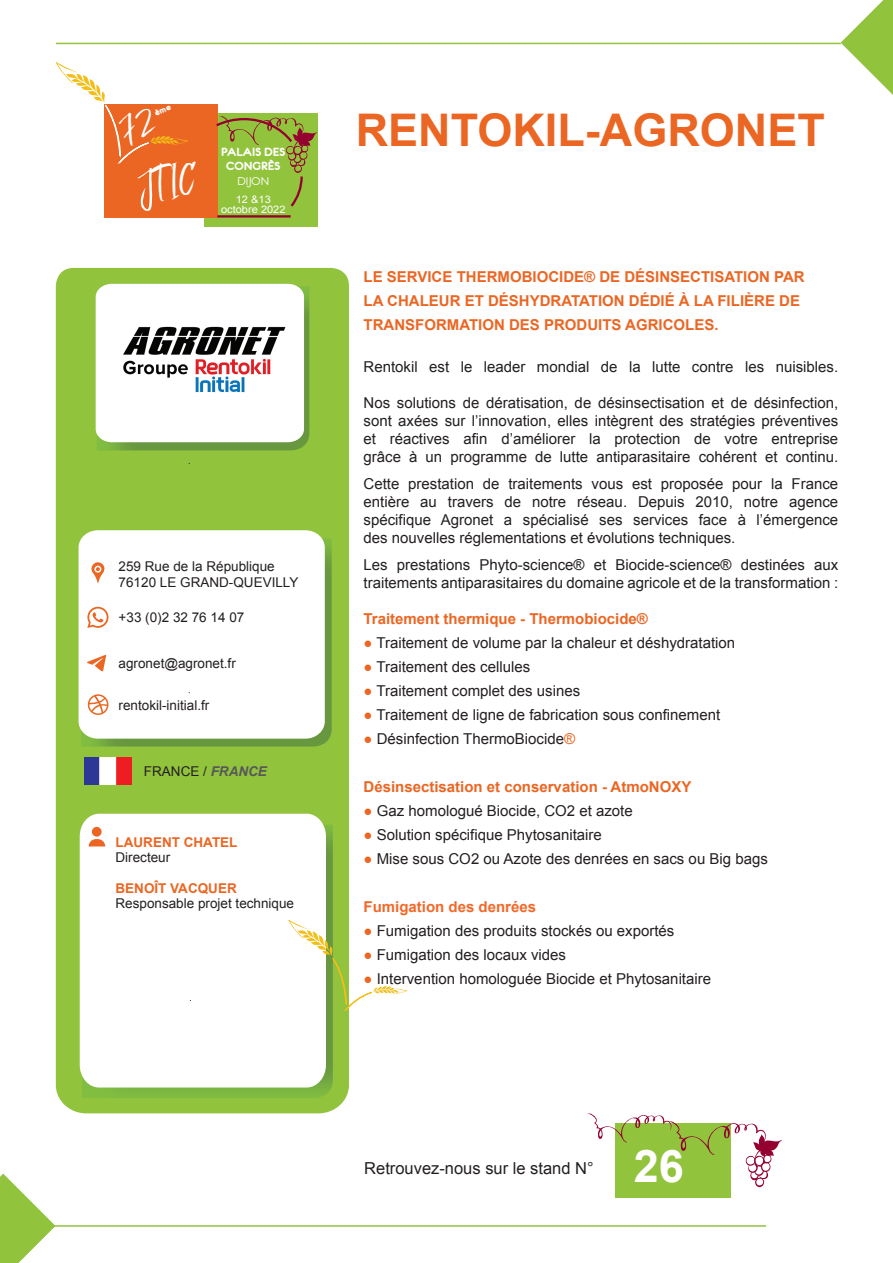
<style>
.page{position:relative;width:893px;height:1263px;background:#fff}
.page>*{position:absolute;margin:0;border:0;box-sizing:border-box;transform-origin:0 0}
.t1{font:700 45px "Arial";color:#eb6623}
.t2{font:700 45px "Arial";color:#fff}
.t3{font:16.5px "Arial";color:#231f20}
.t4{font:15px/18px "Arial";color:#231f20}
.t5{font:700 15px/24px "Arial";color:#eb6623}
.t6{font:700 15px "Arial";color:#f26829}
.t7{font:13.5px/16.2px "Arial";color:#231f20}
.t8{font:700 13.5px "Arial";color:#eb6623}
.t9{font:12.6px/13.8px "Eurofurencebold";color:#fff;text-align:center;scale:1.07 1}
.t10{font:12.6px "Eurofurenceregular";color:#fff;scale:1.07 1}
.t11{font:10.35px/10.4px "Arial";color:#fff;text-align:center;scale:1.07 1}
.s1{font-weight:700;font-style:italic;color:#57585a}
.s2{color:#eb6623}
</style>
<div class="page">
<div style="left:56px;top:268px;width:293px;height:845px;background:#92c33d"></div>
<img style="left:81px;top:538px;width:251px;height:209px">
<svg style="left:79px;top:530px;width:246px;height:209px"></svg>
<svg style="left:87px;top:607px;width:21px;height:21px"></svg>
<svg style="left:87px;top:654px;width:19px;height:18px"></svg>
<svg style="left:88px;top:694px;width:20px;height:21px"></svg>
<svg style="left:91px;top:562px;width:14px;height:22px"></svg>
<div style="left:94px;top:566px;width:7px;height:7px;border:2px solid #fff;border-radius:50%"></div>
<div style="left:204px;top:113px;width:114px;height:114px;background:#92c33d"></div>
<div style="left:104px;top:104px;width:114px;height:114px;background:#eb6623"></div>
<hr style="left:217px;top:215px;width:74px;height:3px;background:#940131">
<svg style="left:216px;top:116px;width:102px;height:91px"></svg>
<svg style="left:840px;top:0;width:53px;height:95px"></svg>
<hr style="left:56px;top:43px;width:785px;height:1px;background:#92c33d">
<svg style="left:0;top:1173px;width:55px;height:90px"></svg>
<hr style="left:51px;top:1225px;width:715px;height:2px;background:#92c33d">
<img style="left:82px;top:824px;width:251px;height:274px">
<svg style="left:80px;top:814px;width:246px;height:273px"></svg>
<div style="left:92px;top:827px;width:10px;height:10px;background:#eb6623;border-radius:50%"></div>
<svg style="left:89px;top:839px;width:16px;height:7px"></svg>
<div style="left:616px;top:1123px;width:115px;height:74px;background:#92c33d"></div>
<svg style="left:587px;top:1113px;width:195px;height:74px"></svg>
<img style="left:97px;top:286px;width:212px;height:165px">
<svg style="left:96px;top:284px;width:208px;height:158px"></svg>
<img style="left:84px;top:757px;width:47px;height:28px">
<img style="left:121px;top:321px;width:166px;height:72px">
<svg style="left:288px;top:920px;width:119px;height:91px"></svg>
<svg style="left:56px;top:62px;width:132px;height:102px"></svg>
<p class="t9" style="left:221px;top:145px;width:61px">PALAIS DES<br>CONGRÈS</p>
<p class="t10" style="left:238px;top:175px;width:31px">Dijon</p>
<p class="t11" style="left:221px;top:194px;width:62px">12 &amp;13 octobre 2022</p>
<p class="t7" style="left:119px;top:558px;width:181px">259 Rue de la République<br>76120 LE GRAND-QUEVILLY</p>
<p class="t7" style="left:119px;top:609px;width:127px">+33 2(0) 32 76 14 07</p>
<p class="t7" style="left:119px;top:655px;width:119px">agronet@agronet f r.</p>
<p class="t7" style="left:119px;top:698px;width:92px">rentokil-initial f r.</p>
<p class="t7" style="left:144px;top:763px;width:124px">FRANCE / <span class="s1">FRANCE</span></p>
<p class="t8" style="left:184px;top:833px;width:55px">CHATEL</p>
<p class="t8" style="left:116px;top:833px;width:19px">Laurent</p>
<p class="t7" style="left:116px;top:849px;width:56px">Directeur</p>
<p class="t8" style="left:116px;top:879px;width:65px">BENOÎT vac</p>
<p class="t8" style="left:198px;top:879px;width:21px">quer</p>
<p class="t7" style="left:116px;top:895px;width:180px">Responsable projet technique</p>
<h1 class="t1" style="left:356px;top:100px;width:32px">rento</h1>
<h1 class="t1" style="left:512px;top:100px;width:52px">kil</h1>
<h1 class="t1" style="left:585px;top:100px;width:48px">a g r o n e t-</h1>
<p class="t5" style="left:364px;top:265px;width:443px">LE SERVICE THERMOBIOCIDE® DE DÉSINSECTISATION PAR<br>LA CHALEUR ET DÉSHYDRATATION DÉDIÉ À LA FILIÈRE DE<br>TRANSFORMATION DES PRODUITS AGRICOLES.</p>
<p class="t4" style="left:776px;top:357px;width:64px">nuisibles.</p>
<p class="t4" style="left:364px;top:357px;width:56px">Rentokil</p>
<p class="t4" style="left:364px;top:393px;width:476px;text-align:right">Nos solutions de dératisation, de désinsectisation et de désinfection, sont axées sur ’l innovation, elles intègrent des stratégies préventives entreprise</p>
<p class="t4" style="left:461px;top:357px;width:13px">le</p>
<p class="t4" style="left:484px;top:357px;width:43px">leader</p>
<p class="t4" style="left:537px;top:357px;width:54px">mondial</p>
<p class="t4" style="left:601px;top:357px;width:18px">de</p>
<p class="t4" style="left:629px;top:357px;width:13px">la</p>
<p class="t4" style="left:652px;top:357px;width:30px">lutte</p>
<p class="t4" style="left:745px;top:357px;width:21px">les</p>
<p class="t4" style="left:429px;top:357px;width:22px">est</p>
<p class="t4" style="left:692px;top:357px;width:43px">contre</p>
<p class="t4" style="left:463px;top:429px;width:26px">afin</p>
<p class="t4" style="left:501px;top:429px;width:76px">’d améliorer</p>
<p class="t4" style="left:390px;top:429px;width:62px">réactives</p>
<p class="t4" style="left:589px;top:429px;width:13px">la</p>
<p class="t4" style="left:615px;top:429px;width:67px">protection</p>
<p class="t4" style="left:694px;top:429px;width:18px">de</p>
<p class="t4" style="left:364px;top:429px;width:14px">et</p>
<p class="t4" style="left:724px;top:429px;width:35px">votre</p>
<p class="t4" style="left:364px;top:447px;width:39px">grâce</p>
<p class="t4" style="left:364px;top:474px;width:37px">Cette</p>
<p class="t4" style="left:409px;top:447px;width:10px">à</p>
<p class="t4" style="left:426px;top:447px;width:18px">un</p>
<p class="t4" style="left:450px;top:447px;width:78px">programme</p>
<p class="t4" style="left:535px;top:447px;width:18px">de</p>
<p class="t4" style="left:560px;top:447px;width:30px">lutte</p>
<p class="t4" style="left:596px;top:447px;width:96px">antiparasitaire</p>
<p class="t4" style="left:699px;top:447px;width:60px">cohérent</p>
<p class="t4" style="left:765px;top:447px;width:14px">et</p>
<p class="t4" style="left:786px;top:447px;width:54px">continu.</p>
<p class="t4" style="left:408px;top:474px;width:67px">prestation</p>
<p class="t4" style="left:483px;top:474px;width:18px">de</p>
<p class="t4" style="left:508px;top:474px;width:76px">traitements</p>
<p class="t4" style="left:591px;top:474px;width:33px">vous</p>
<p class="t4" style="left:632px;top:474px;width:22px">est</p>
<p class="t4" style="left:661px;top:474px;width:64px">proposée</p>
<p class="t4" style="left:732px;top:474px;width:32px">pour</p>
<p class="t4" style="left:771px;top:474px;width:13px">la</p>
<p class="t4" style="left:792px;top:474px;width:48px">France</p>
<p class="t4" style="left:364px;top:492px;width:47px">entière</p>
<p class="t4" style="left:420px;top:492px;width:18px">au</p>
<p class="t4" style="left:448px;top:492px;width:47px">travers</p>
<p class="t4" style="left:505px;top:492px;width:18px">de</p>
<p class="t4" style="left:532px;top:492px;width:36px">notre</p>
<p class="t4" style="left:577px;top:492px;width:52px">réseau.</p>
<p class="t4" style="left:638px;top:492px;width:48px">Depuis</p>
<p class="t4" style="left:696px;top:492px;width:39px">2010,</p>
<p class="t4" style="left:744px;top:492px;width:36px">notre</p>
<p class="t4" style="left:789px;top:492px;width:51px">agence</p>
<p class="t4" style="left:364px;top:510px;width:373px">spécifique<br>des nouvelles réglementations et évolutions techniques.</p>
<p class="t4" style="left:699px;top:510px;width:30px">face</p>
<p class="t4" style="left:523px;top:510px;width:67px">spécialisé</p>
<p class="t4" style="left:738px;top:510px;width:10px">à</p>
<p class="t4" style="left:441px;top:510px;width:54px">Agronet</p>
<p class="t4" style="left:633px;top:510px;width:57px">services</p>
<p class="t4" style="left:504px;top:510px;width:10px">a</p>
<p class="t4" style="left:599px;top:510px;width:25px">ses</p>
<p class="t4" style="left:757px;top:510px;width:83px">’l émergence</p>
<p class="t4" style="left:479px;top:555px;width:107px">Phyto-science®</p>
<p class="t4" style="left:615px;top:555px;width:118px">Biocide-science®</p>
<p class="t4" style="left:741px;top:555px;width:66px">destinées</p>
<p class="t4" style="left:364px;top:555px;width:476px">Les<br>traitements antiparasitaires du domaine agricole et de la transformation :</p>
<p class="t5" style="left:364px;top:607px;width:286px">Traitement thermique - ThermobiocideR</p>
<p class="t4" style="left:364px;top:633px;width:373px"><span class="s2">●</span> Traitement de volume par la chaleur et déshydratation</p>
<p class="t4" style="left:364px;top:657px;width:168px"><span class="s2">●</span> Traitement des cellules</p>
<p class="t4" style="left:364px;top:681px;width:218px"><span class="s2">●</span> Traitement complet des usines</p>
<p class="t4" style="left:364px;top:705px;width:358px"><span class="s2">●</span> Traitement de ligne de fabrication sous confinement</p>
<p class="t4" style="left:364px;top:729px;width:213px"><span class="s2">●</span> Désinfection ThermoBiocide<span class="s2">R</span></p>
<p class="t5" style="left:364px;top:775px;width:329px">Désinsectisation et conservation - AtmoNOXY</p>
<p class="t4" style="left:364px;top:801px;width:271px"><span class="s2">●</span> Gaz homologué Biocide, CO2 et azote</p>
<p class="t4" style="left:364px;top:825px;width:240px"><span class="s2">●</span> Solution spécifique Phytosanitaire</p>
<p class="t4" style="left:364px;top:849px;width:406px"><span class="s2">●</span> Mise sous CO2 ou Azote des denrées en sacs ou Big bags</p>
<p class="t6" style="left:364px;top:896px;width:174px">Fumigation des denrées</p>
<p class="t4" style="left:364px;top:921px;width:312px"><span class="s2">●</span> Fumigation des produits stockés ou exportés</p>
<p class="t4" style="left:364px;top:945px;width:204px"><span class="s2">●</span> Fumigation des locaux vides</p>
<p class="t4" style="left:364px;top:969px;width:349px"><span class="s2">●</span> Intervention homologuée Biocide et Phytosanitaire</p>
<p class="t4" style="left:397px;top:555px;width:75px">prestations</p>
<p class="t4" style="left:594px;top:555px;width:14px">et</p>
<p class="t4" style="left:814px;top:555px;width:26px">aux</p>
<p class="t3" style="left:364px;top:1157px;width:231px">Retrouvez-nous sur le stand N°</p>
<h1 class="t2" style="left:634px;top:1136px;width:52px">26</h1>
</div>
